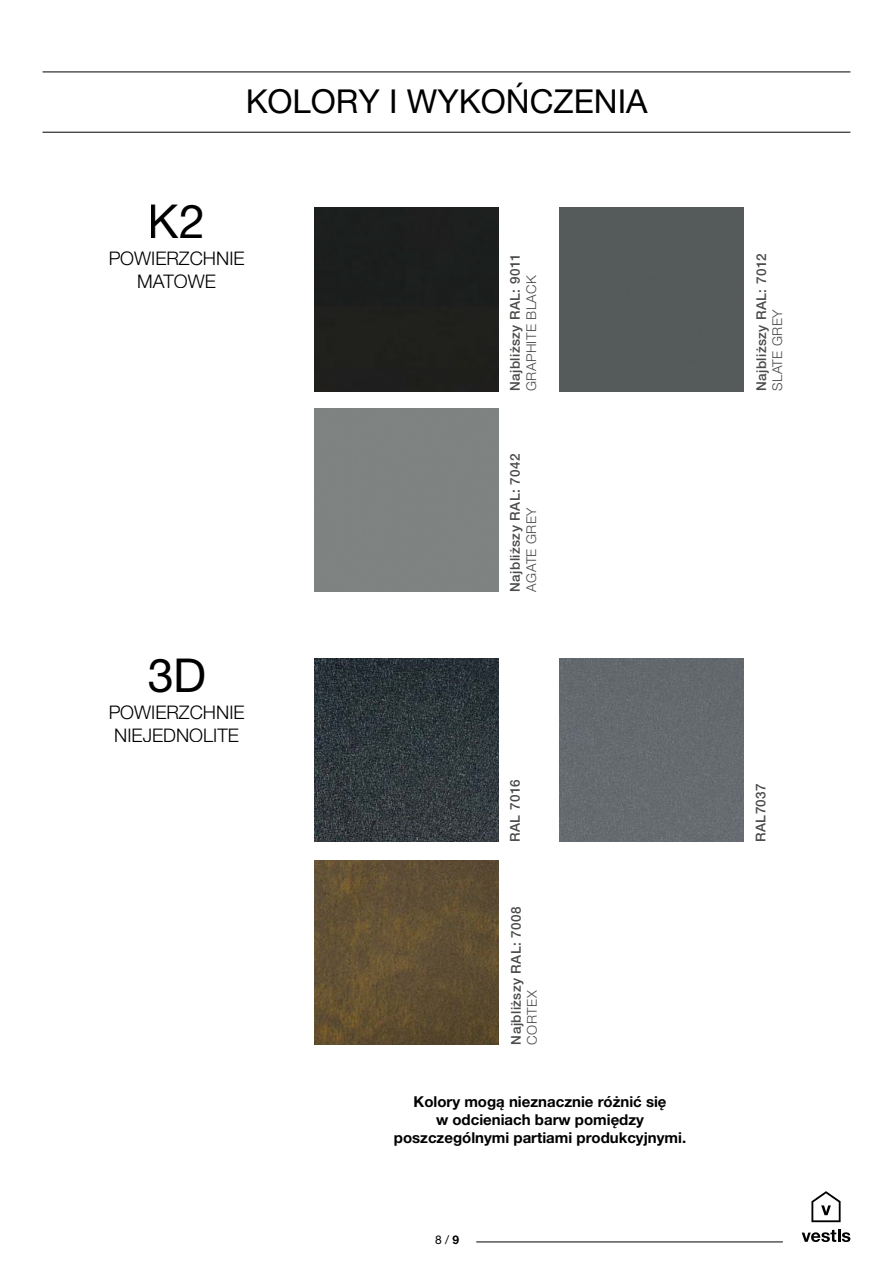
<style>
.page{position:relative;width:893px;height:1263px;background:#fff}
.page>*{position:absolute;margin:0;border:0;box-sizing:border-box;transform-origin:0 0}
.t1{font:46.8px "Helvetica Neue LT Pro";color:#000}
.t2{font:33px "Helvetica Neue LT Pro";color:#000}
.t3{font:300 18.75px/22.5px "Helvetica Neue LT Pro";color:#000;text-align:center}
.t4{font:700 15px/18px "Helvetica Neue LT Pro";color:#000;text-align:center}
.t5{font:500 13.5px "Helvetica Neue LT Pro";letter-spacing:.03em;color:#4a4a49}
.t6{font:300 13.5px "Helvetica Neue LT Pro";letter-spacing:.03em;color:#4a4a49}
.t7{font:12px "Helvetica Neue LT Pro";color:#000}
.s1{font-weight:700}
</style>
<div class="page">
<div style="left:559px;top:658px;width:184px;height:184px;background:#656a6e"></div>
<img style="left:315px;top:861px;width:183px;height:183px">
<div style="left:315px;top:207px;width:183px;height:184px;background:#1e1f1d"></div>
<img style="left:315px;top:658px;width:183px;height:184px">
<div style="left:560px;top:207px;width:184px;height:184px;background:#555a5a"></div>
<hr style="left:43px;top:72px;width:807px;height:1px;background:#000">
<hr style="left:43px;top:132px;width:807px;height:1px;background:#000">
<hr style="left:476px;top:1241px;width:307px;height:1px;background:#000">
<svg style="left:811px;top:1191px;width:30px;height:31px"></svg>
<svg style="left:802px;top:1230px;width:48px;height:12px"></svg>
<h1 class="t1" style="left:148px;top:193px;width:59px">K2</h1>
<h2 class="t2" style="left:245px;top:81px;width:404px">KOLORY I WYKOŃCZENIA</h2>
<p class="t3" style="left:108px;top:247px;width:138px">POWIERZCHNIE<br>MATOWE</p>
<h1 class="t1" style="left:147px;top:647px;width:60px">3D</h1>
<p class="t3" style="left:108px;top:701px;width:138px">POWIERZCHNIE<br>NIEJEDNOLITE</p>
<p class="t5" style="left:507px;top:391px;width:140px;rotate:-90deg">Najbliższy RAL: 9011</p>
<p class="t6" style="left:523px;top:391px;width:118px;rotate:-90deg">GRAPHITE BLACK</p>
<p class="t5" style="left:507px;top:592px;width:140px;rotate:-90deg">Najbliższy RAL: 7042</p>
<p class="t6" style="left:523px;top:592px;width:86px;rotate:-90deg">AGATE GREY</p>
<p class="t5" style="left:507px;top:842px;width:64px;rotate:-90deg">RAL 7016</p>
<p class="t5" style="left:508px;top:1044px;width:140px;rotate:-90deg">Najbliższy RAL: 7008</p>
<p class="t6" style="left:524px;top:1044px;width:56px;rotate:-90deg">CORTEX</p>
<p class="t4" style="left:394px;top:1092px;width:294px">Kolory mogą nieznacznie różnić się<br>w odcieniach barw pomiędzy poszczególnymi partiami produkcyjnymi.</p>
<p class="t7" style="left:435px;top:1232px;width:26px">8 / <span class="s1">9</span></p>
<p class="t5" style="left:753px;top:391px;width:140px;rotate:-90deg">Najbliższy RAL: 7012</p>
<p class="t6" style="left:769px;top:391px;width:83px;rotate:-90deg">SLATE GREY</p>
<p class="t5" style="left:753px;top:842px;width:60px;rotate:-90deg">RAL7037</p>
</div>
